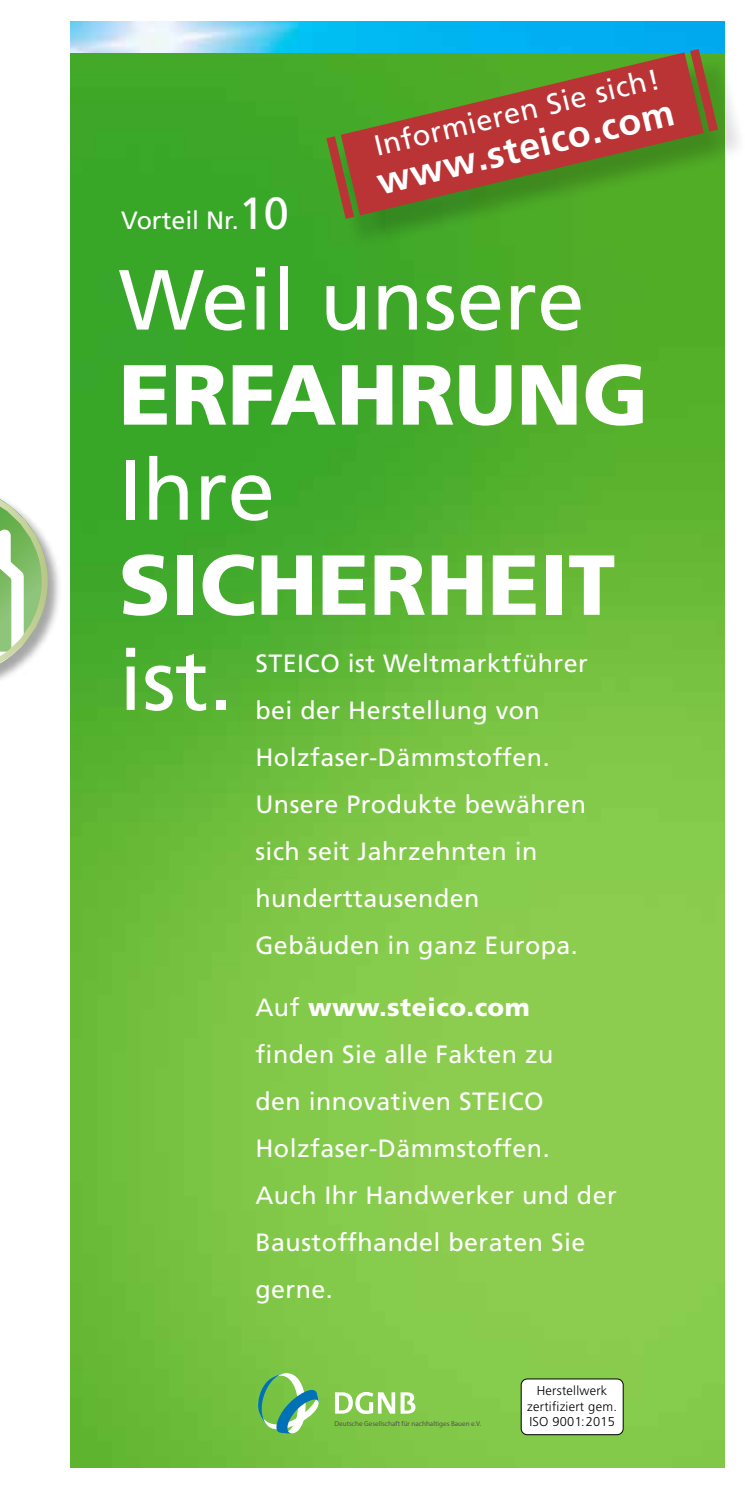
<style>
.page{position:relative;width:745px;height:1489px;background:#fff}
.page>*{position:absolute;margin:0;border:0;box-sizing:border-box;transform-origin:0 0}
.t1{font:900 85px "Frutiger";color:#fff}
.t2{font:85px "Frutiger";color:#fff}
.t3{font:700 37.25px "Frutiger";color:#fff}
.t4{font:29px "Frutiger";color:#fff}
.t5{font:25px/47px "Frutiger";letter-spacing:.02em;color:#fff}
.t6{font:300 12.75px/15.5px "Frutiger";letter-spacing:.02em;color:#000;text-align:center}
.t7{font:condensed 7px "Frutiger LT";color:#55524e}
.s1{font-size:45px}
.s2{font-weight:900}
</style>
<div class="page">
<img style="left:71px;top:53px;width:652px;height:1414px">
<img style="left:71px;top:21px;width:652px;height:32px">
<div style="left:0;top:484px;width:62px;height:208px;background:#000;opacity:.35"></div>
<svg style="left:0;top:484px;width:48px;height:194px"></svg>
<div style="left:521px;top:1378px;width:101px;height:56px;background:#fff;border-radius:6px"></div>
<div style="left:520px;top:1378px;width:103px;height:56px;border:1px solid #000;border-radius:6px"></div>
<svg style="left:258px;top:1372px;width:63px;height:63px;background:#76bc75"></svg>
<svg style="left:335px;top:1391px;width:80px;height:22px"></svg>
<div style="left:330px;top:53px;width:414px;height:197px;background:#000;opacity:.2"></div>
<svg style="left:340px;top:52px;width:363px;height:163px;background:#816b2e"></svg>
<svg style="left:326px;top:136px;width:28px;height:83px;background:#76702e"></svg>
<svg style="left:689px;top:49px;width:28px;height:83px;background:#7e6733"></svg>
<p class="t5" style="left:121px;top:197px;width:169px">Vorteil Nr.<span class="s1">10</span></p>
<p class="t4" style="left:370px;top:129px;width:294px;rotate:-13deg">Informieren Sie sich!</p>
<h2 class="t3" style="left:372px;top:162px;width:305px;rotate:-14deg">www.steico.com</h2>
<h1 class="t2" style="left:119px;top:250px;width:467px">Weil unsere</h1>
<h1 class="t1" style="left:119px;top:343px;width:531px">Erfahrung</h1>
<h1 class="t2" style="left:119px;top:440px;width:157px">Ihre</h1>
<h1 class="t1" style="left:119px;top:533px;width:497px">Sicherheit</h1>
<h1 class="t2" style="left:119px;top:630px;width:115px">ist.</h1>
<p class="t5" style="left:255px;top:640px;width:14px">STEIC</p>
<p class="t5" style="left:255px;top:640px;width:334px;text-indent:65px">O ist Weltmarktführer bei der Herstellung von<br>H olzfaser-Dämmstoffen.<br>U nsere Produkte bewähren sich seit Jahrzehnten in hunderttausenden<br>Gebäuden in ganz Europa.</p>
<p class="t5" style="left:255px;top:984px;width:299px">Auf <span class="s2">www.steico.com </span>finden Sie alle Fakten zu den innovativen STEIC</p>
<p class="t5" style="left:255px;top:1077px;width:363px;text-indent:268px">O<br>H olzfaser-Dämmstoffen.<br>Auch I hr Handwerker und der<br>Baustoffhandel beraten Sie gerne.</p>
<p class="t6" style="left:527px;top:1383px;width:91px">Herstellwerk zertifiziert gem.</p>
<p class="t7" style="left:334px;top:1418px;width:148px">Deutsche Gesellschaft für nachhaltiges Bauen e.V.</p>
<p class="t6" style="left:529px;top:1413px;width:87px">ISO 9001:2015</p>
</div>
